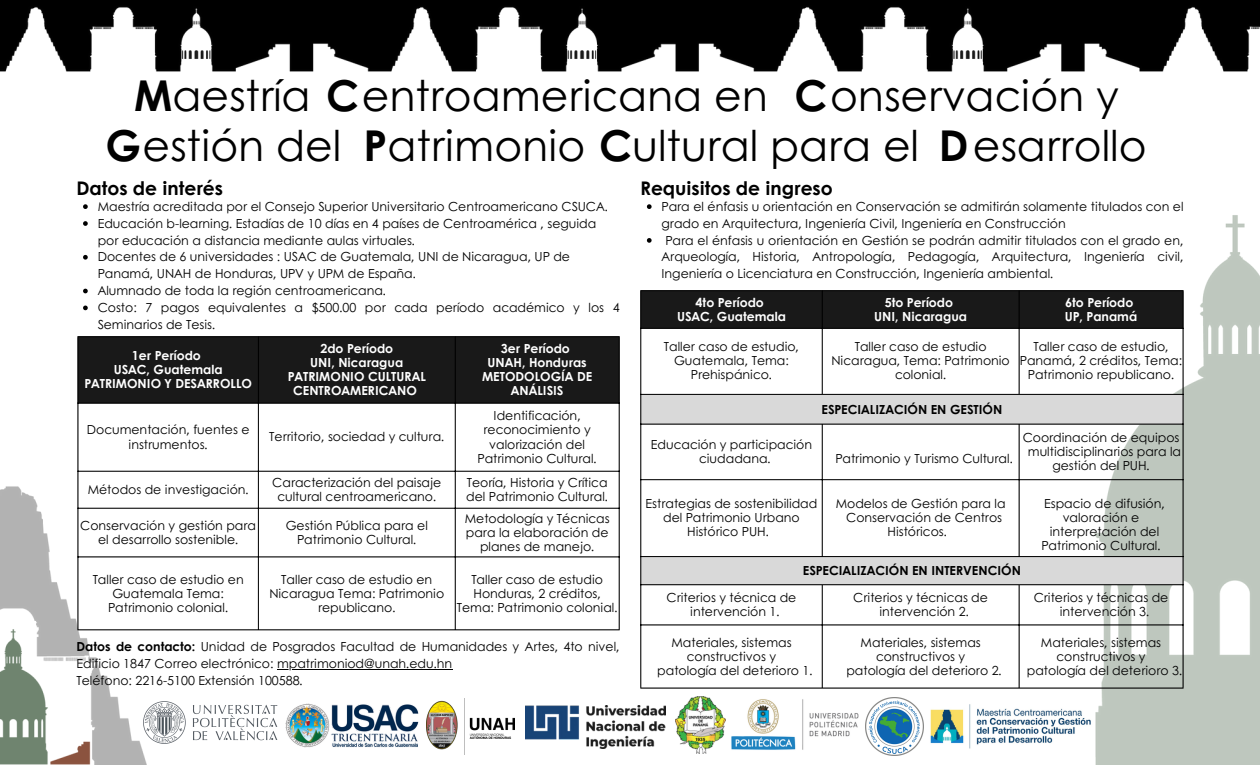
<style>
.page{position:relative;width:1260px;height:765px;background:#fff}
.page>*{position:absolute;margin:0;border:0;box-sizing:border-box;transform-origin:0 0}
.t1{font:42.5px "Century Gothic";color:#000}
.t2{font:700 18.75px "Century Gothic";color:#000}
.t3{font:12.5px/14px "Century Gothic";color:#000;text-align:center}
.t4{font:700 12.5px/14px "Century Gothic";color:#fff;text-align:center}
.t5{font:700 12.5px "Century Gothic";color:#000}
.s1{font-weight:700}
</style>
<div class="page">
<img style="left:0;top:0;width:1260px;height:72px">
<img style="left:0;top:206px;width:1260px;height:559px">
<img style="left:927px;top:703px;width:166px;height:47px">
<img style="left:143px;top:701px;width:136px;height:46px">
<img style="left:286px;top:703px;width:135px;height:44px">
<img style="left:427px;top:699px;width:88px;height:55px">
<img style="left:526px;top:706px;width:139px;height:43px">
<img style="left:676px;top:697px;width:49px;height:56px">
<img style="left:730px;top:698px;width:129px;height:55px">
<img style="left:866px;top:698px;width:58px;height:58px">
<svg style="left:647px;top:204px;width:5px;height:5px"></svg>
<svg style="left:647px;top:238px;width:5px;height:5px"></svg>
<svg style="left:83px;top:204px;width:5px;height:5px"></svg>
<svg style="left:83px;top:221px;width:5px;height:5px"></svg>
<svg style="left:83px;top:255px;width:5px;height:5px"></svg>
<svg style="left:83px;top:289px;width:5px;height:4px"></svg>
<svg style="left:83px;top:306px;width:5px;height:4px"></svg>
<div style="left:79px;top:337px;width:540px;height:66px;background:#191919"></div>
<hr style="left:78px;top:337px;width:1px;height:292px;background:#000">
<hr style="left:258px;top:337px;width:1px;height:292px;background:#000">
<hr style="left:455px;top:337px;width:1px;height:292px;background:#000">
<hr style="left:619px;top:337px;width:1px;height:292px;background:#000">
<hr style="left:78px;top:336px;width:542px;height:1px;background:#000">
<hr style="left:78px;top:403px;width:542px;height:1px;background:#000">
<hr style="left:78px;top:471px;width:542px;height:1px;background:#000">
<hr style="left:78px;top:508px;width:542px;height:1px;background:#000">
<hr style="left:78px;top:556px;width:542px;height:1px;background:#000">
<hr style="left:78px;top:629px;width:542px;height:1px;background:#000">
<div style="left:641px;top:291px;width:542px;height:37px;background:#191919"></div>
<svg style="left:641px;top:395px;width:542px;height:189px"></svg>
<hr style="left:640px;top:291px;width:1px;height:397px;background:#000">
<hr style="left:822px;top:291px;width:1px;height:103px;background:#000">
<hr style="left:822px;top:425px;width:1px;height:131px;background:#000">
<hr style="left:822px;top:585px;width:1px;height:103px;background:#000">
<hr style="left:1019px;top:291px;width:1px;height:103px;background:#000">
<hr style="left:1019px;top:425px;width:1px;height:131px;background:#000">
<hr style="left:1019px;top:585px;width:1px;height:103px;background:#000">
<hr style="left:1183px;top:291px;width:1px;height:397px;background:#000">
<hr style="left:640px;top:290px;width:543px;height:1px;background:#000">
<hr style="left:640px;top:328px;width:543px;height:1px;background:#000">
<hr style="left:640px;top:394px;width:543px;height:1px;background:#000">
<hr style="left:640px;top:424px;width:543px;height:1px;background:#000">
<hr style="left:640px;top:479px;width:543px;height:1px;background:#000">
<hr style="left:640px;top:556px;width:543px;height:1px;background:#000">
<hr style="left:640px;top:584px;width:543px;height:1px;background:#000">
<hr style="left:640px;top:625px;width:543px;height:1px;background:#000">
<hr style="left:640px;top:688px;width:543px;height:1px;background:#000">
<hr style="left:277px;top:669px;width:175px;height:1px;background:#000">
<h1 class="t1" style="left:134px;top:63px;width:635px"><span class="s1">M</span>aestría <span class="s1">C</span>entroamericana en</h1>
<h1 class="t1" style="left:794px;top:63px;width:326px"><span class="s1">C</span>onservación y</h1>
<h2 class="t1" style="left:106px;top:114px;width:237px"><span class="s1">G</span>estión del</h2>
<p class="t1" style="left:364px;top:114px;width:557px"><span class="s1">P</span>atrimonio <span class="s1">C</span>ultural para el</p>
<p class="t1" style="left:939px;top:114px;width:209px"><span class="s1">D</span>esarrollo</p>
<p class="t2" style="left:76px;top:174px;width:148px">Datos de interés</p>
<p class="t2" style="left:640px;top:174px;width:194px">Requisitos de ingreso</p>
<p class="t3" style="left:662px;top:197px;width:523px;line-height:16.9px;text-align:left">Para el énfasis u orientación en Conservación se admitirán solamente titulados con el grado en Arquitectura, Ingeniería Civil, Ingeniería en Construcción</p>
<p class="t3" style="left:662px;top:231px;width:523px;line-height:16.9px;text-align:justify;text-indent:4px">Para el énfasis u orientación en Gestión se podrán admitir titulados con el grado en, Arqueología, Historia, Antropología, Pedagogía, Arquitectura, Ingeniería civil, Ingeniería o Licenciatura en Construcción, Ingeniería ambiental.</p>
<p class="t3" style="left:98px;top:199px;width:512px">Maestría acreditada por el Consejo Superior Universitario Centroamericano CSUCA.</p>
<p class="t3" style="left:98px;top:214px;width:500px;line-height:16.9px;text-align:left">Educación b-learning. Estadías de 10 días en 4 países de Centroamérica , seguida por educación a distancia mediante aulas virtuales.</p>
<p class="t3" style="left:98px;top:248px;width:474px;line-height:16.9px;text-align:left">Docentes de 6 universidades : USAC de Guatemala, UNI de Nicaragua, UP de<br>Panamá, UNAH de Honduras, UPV y UPM de España.</p>
<p class="t3" style="left:98px;top:283px;width:290px">Alumnado de toda la región centroamericana.</p>
<p class="t3" style="left:98px;top:299px;width:523px;line-height:16.9px;text-align:left">Costo: 7 pagos equivalentes a $500.00 por cada período académico y los 4<br>Seminarios de Tesis.</p>
<p class="t4" style="left:132px;top:348px;width:70px">1er Período</p>
<p class="t4" style="left:114px;top:362px;width:110px">USAC, Guatemala</p>
<p class="t4" style="left:84px;top:376px;width:169px">PATRIMONIO Y DESARROLLO</p>
<p class="t4" style="left:696px;top:295px;width:70px">4to Período</p>
<p class="t4" style="left:677px;top:309px;width:110px">USAC, Guatemala</p>
<p class="t4" style="left:885px;top:295px;width:70px">5to Período</p>
<p class="t4" style="left:874px;top:309px;width:94px">UNI, Nicaragua</p>
<p class="t4" style="left:1065px;top:295px;width:70px">6to Período</p>
<p class="t4" style="left:1065px;top:309px;width:74px">UP, Panamá</p>
<p class="t3" style="left:664px;top:339px;width:137px">Taller caso de estudio,<br>Guatemala, Tema:<br>Prehispánico.</p>
<p class="t3" style="left:831px;top:339px;width:180px">Taller caso de estudio<br>Nicaragua, Tema: Patrimonio colonial.</p>
<p class="t3" style="left:1020px;top:339px;width:164px">Taller caso de estudio,<br>Panamá, 2 créditos, Tema:<br>Patrimonio republicano.</p>
<p class="t5" style="left:822px;top:400px;width:182px">ESPECIALIZACIÓN EN GESTIÓN</p>
<p class="t3" style="left:651px;top:437px;width:163px">Educación y participación</p>
<p class="t3" style="left:699px;top:451px;width:73px">ciudadana.</p>
<p class="t3" style="left:835px;top:451px;width:179px">Patrimonio y Turismo Cultural.</p>
<p class="t4" style="left:320px;top:341px;width:74px">2do Período</p>
<p class="t4" style="left:310px;top:355px;width:94px">UNI, Nicaragua</p>
<p class="t4" style="left:288px;top:369px;width:140px">PATRIMONIO CULTURAL<br>CENTROAMERICANO</p>
<p class="t4" style="left:501px;top:341px;width:70px">3er Período</p>
<p class="t4" style="left:488px;top:355px;width:101px">UNAH, Honduras</p>
<p class="t4" style="left:482px;top:369px;width:112px">METODOLOGÍA DE<br>ANÁLISIS</p>
<p class="t3" style="left:478px;top:408px;width:121px">Identificación, reconocimiento y valorización del<br>Patrimonio Cultural.</p>
<p class="t3" style="left:87px;top:422px;width:164px">Documentación, fuentes e instrumentos.</p>
<p class="t3" style="left:269px;top:429px;width:177px">Territorio, sociedad y cultura.</p>
<p class="t3" style="left:1023px;top:430px;width:158px">Coordinación de equipos</p>
<p class="t3" style="left:1028px;top:444px;width:155px">multidisciplinarios para la gestión del PUH.</p>
<h2 class="t3" style="left:88px;top:482px;width:162px">Métodos de investigación.</h2>
<p class="t3" style="left:272px;top:475px;width:171px">Caracterización del paisaje cultural centroamericano.</p>
<p class="t3" style="left:466px;top:475px;width:143px;text-align:left">Teoría, Historia y Crítica del Patrimonio Cultural.</p>
<p class="t3" style="left:80px;top:518px;width:177px">Conservación y gestión para el desarrollo sostenible.</p>
<p class="t3" style="left:286px;top:518px;width:144px">Gestión Pública para el<br>Patrimonio Cultural.</p>
<p class="t3" style="left:465px;top:511px;width:146px">Metodología y Técnicas para la elaboración de planes de manejo.</p>
<p class="t3" style="left:93px;top:572px;width:153px">Taller caso de estudio en<br>Guatemala Tema:<br>Patrimonio colonial.</p>
<p class="t3" style="left:269px;top:572px;width:176px">Taller caso de estudio en<br>Nicaragua Tema: Patrimonio republicano.</p>
<p class="t3" style="left:457px;top:572px;width:162px">Taller caso de estudio<br>Honduras, 2 créditos,<br>Tema: Patrimonio colonial.</p>
<p class="t3" style="left:76px;top:638px;width:545px;line-height:16.9px;text-align:left"><span class="s1">Datos de contacto:</span> Unidad de Posgrados Facultad de Humanidades y Artes, 4to nivel,<br>Edificio 1847 Correo electrónico: mpatrimoniod@unah.edu.hn</p>
<p class="t3" style="left:76px;top:673px;width:228px">Teléfono: 2216-5100 Extensión 100588.</p>
<p class="t3" style="left:646px;top:496px;width:173px">Estrategias de sostenibilidad del Patrimonio Urbano<br>Histórico PUH.</p>
<p class="t3" style="left:836px;top:496px;width:171px">Modelos de Gestión para la</p>
<p class="t3" style="left:888px;top:510px;width:116px;text-align:left;text-indent:-41px">Conservación de Centros<br>Históricos.</p>
<p class="t3" style="left:667px;top:590px;width:131px">Criterios y técnica de</p>
<p class="t3" style="left:690px;top:604px;width:91px">intervención 1.</p>
<p class="t5" style="left:803px;top:561px;width:220px">ESPECIALIZACIÓN EN INTERVENCIÓN</p>
<p class="t3" style="left:853px;top:590px;width:136px">Criterios y técnicas de</p>
<p class="t3" style="left:879px;top:604px;width:91px">intervención 2.</p>
<p class="t3" style="left:1044px;top:496px;width:122px">Espacio de difusión, valoración e</p>
<p class="t3" style="left:1041px;top:524px;width:121px">interpretación del<br>Patrimonio Cultural.</p>
<p class="t3" style="left:1034px;top:590px;width:136px">Criterios y técnicas de</p>
<p class="t3" style="left:1060px;top:604px;width:91px">intervención 3.</p>
<p class="t3" style="left:671px;top:635px;width:122px">Materiales, sistemas constructivos y</p>
<p class="t3" style="left:657px;top:663px;width:157px">patología del deterioro 1.</p>
<p class="t3" style="left:861px;top:635px;width:122px">Materiales, sistemas constructivos y</p>
<p class="t3" style="left:846px;top:663px;width:157px">patología del deterioro 2.</p>
<p class="t3" style="left:1041px;top:635px;width:122px">Materiales, sistemas constructivos y</p>
<p class="t3" style="left:1027px;top:663px;width:157px">patología del deterioro 3.</p>
</div>
